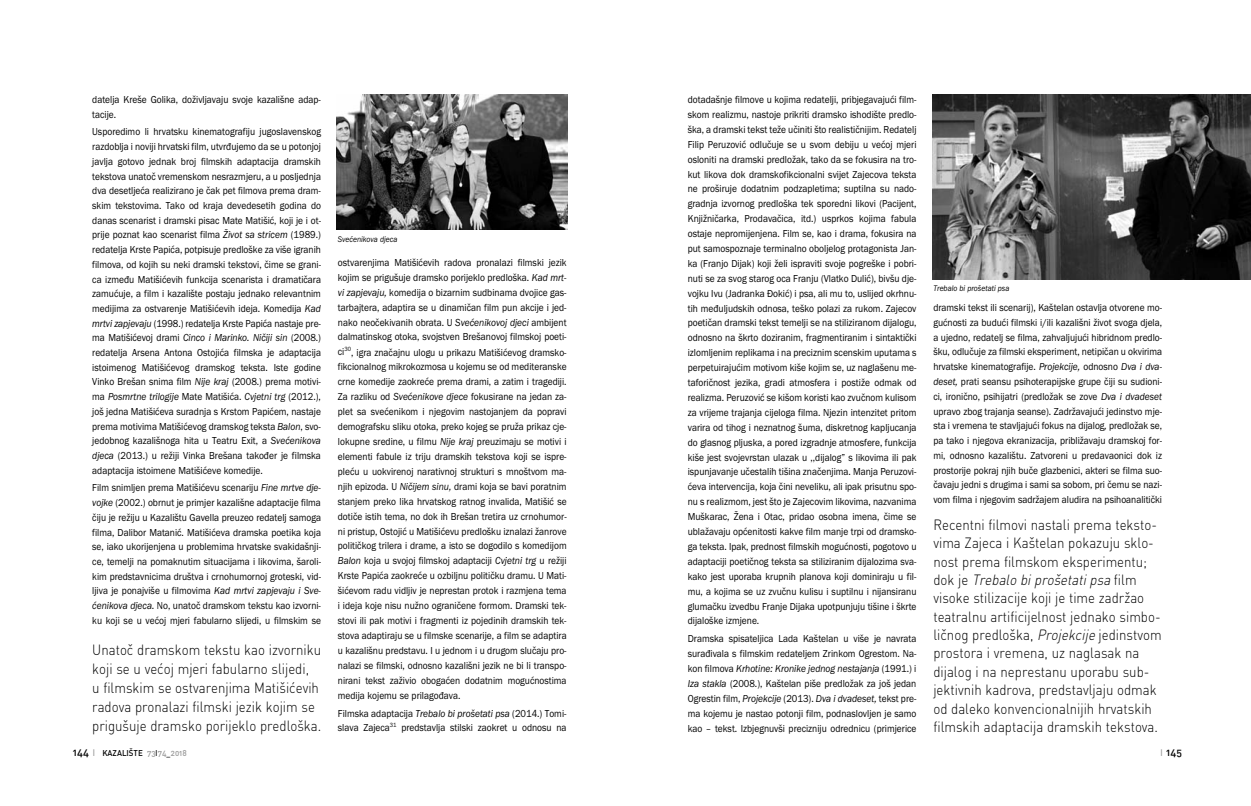
<style>
.page{position:relative;width:1251px;height:806px;background:#fff}
.page>*{position:absolute;margin:0;border:0;box-sizing:border-box;transform-origin:0 0}
.t1{font:14.7px/18.3px "DIN Light Rounded";color:#000;scale:.9 1}
.t2{font:10.5px/14.9px "Franklin Gothic";color:#000;text-align:justify;scale:.9 1}
.t3{font:10.5px "DIN Medium Rounded";color:#000}
.t4{font:italic 8.4px "Franklin Gothic";color:#000;scale:.9 1}
.t5{font:8.4px "DIN Medium Rounded";color:#000;scale:.95 1}
.s1{font-style:italic}
.s2{font-size:10.5px}
.s3{font-size:9.45px;color:#969696}
.s4{color:#999}
</style>
<div class="page">
<img style="left:337px;top:95px;width:230px;height:134px">
<img style="left:932px;top:95px;width:319px;height:185px">
<p class="t2" style="left:92px;top:93px;width:256px">datelja Kreše Golika, doživljavaju svoje kazališne adap - tacije.</p>
<p class="t2" style="left:92px;top:125px;width:256px">Usporedimo li hrvatsku kinematografiju jugoslavenskog razdoblja i noviji hrvatski film, utvrđujemo da se u potonjoj javlja gotovo jednak broj filmskih adaptacija dramskih tekstova unatoč vremenskom nesrazmjeru, a u posljednja dva desetljeća realizirano je čak pet filmova prema dram&shy;skim tekstovima. Tako od kraja devedesetih godina do danas scenarist i dramski pisac Mate Matišić, koji je i ot - prije poznat kao scenarist filma <span class="s1">Život sa stricem</span> (1989.) redatelja Krste Papića, potpisuje predloške za više igranih filmova, od kojih su neki dramski tekstovi, čime se grani&shy;ca između Matišićevih funkcija scenarista i dramatičara zamućuje, a film i kazalište postaju jednako relevantnim medijima za ostvarenje Matišićevih ideja. Komedija <span class="s1">Kad mrtvi zapjevaju</span> (1998.) redatelja Krste Papića nastaje pre - ma Matišićevoj drami <span class="s1">Cinco i Marinko. Ničiji sin</span> (2008.) redatelja Arsena Antona Ostojića filmska je adaptacija istoimenog Matišićevog dramskog teksta. Iste godine Vinko Brešan snima film <span class="s1">Nije kraj</span> (2008.) prema motivi&shy;ma <span class="s1">Posmrtne trilogije</span> Mate Matišića. <span class="s1">Cvjetni trg</span> (2012.), još jedna Matišićeva suradnja s Krstom Papićem, nastaje prema motivima Matišićevog dramskog teksta <span class="s1">Balon</span>, svo&shy;jedobnog kazališnoga hita u Teatru Exit, a <span class="s1">Svećenikova djeca</span> (2013.) u režiji Vinka Brešana također je filmska adap tacija istoimene Matišićeve komedije.</p>
<p class="t2" style="left:92px;top:481px;width:256px">Film snimljen prema Matišićevu scenariju <span class="s1">Fine mrtve dje&shy;vojke</span> (2002.) obrnut je primjer kazališne adaptacije filma čiju je režiju u Kazalištu Gavella preuzeo redatelj samoga filma, Dalibor Matanić. Matišićeva dramska poetika koja se, iako ukorijenjena u problemima hrvatske svakidašnji&shy;ce, temelji na pomaknutim situacijama i likovima, šaroli&shy;kim predstavnicima društva i crnohumornoj groteski, vid - ljiva je ponajviše u filmovima <span class="s1">Kad mrtvi zapjevaju i Sve - ćenikova djeca.</span> No, unatoč dramskom tekstu kao izvorni&shy;ku koji se u većoj mjeri fabularno slijedi, u filmskim se</p>
<h1 class="t1" style="left:92px;top:642px;width:256px;line-height:18.9px">Unatoč dramskom tekstu kao izvorniku koji se u većoj mjeri fabularno slijedi,<br>u filmskim se ostvarenjima Matišićevih radova pronalazi filmski jezik kojim se prigušuje dramsko porijeklo predloška.</h1>
<p class="t5" style="left:73px;top:749px;width:122px"><span class="s2">144</span> <span class="s3">I</span> KAZALIŠTE <span class="s4">73</span>I<span class="s4">74</span>_<span class="s4">2018</span></p>
<p class="t4" style="left:338px;top:236px;width:68px">Svećenikova djeca</p>
<p class="t2" style="left:338px;top:256px;width:256px">ostvarenjima Matišićevih radova pronalazi filmski jezik kojim se prigušuje dramsko porijeklo predloška. <span class="s1">Kad mrt - vi zapjevaju,</span> komedija o bizarnim sudbinama dvojice gas - tar bajtera, adaptira se u dinamičan film pun akcije i jed&shy;nako neočekivanih obrata. U <span class="s1">Svećenikovoj djeci</span> ambijent dalmatinskog otoka, svojstven Brešanovoj filmskoj poeti&shy;ci<sup>30</sup>, igra značajnu ulogu u prikazu Matišićevog dramsko&shy;fikcionalnog mikrokozmosa u kojemu se od mediteranske crne komedije zaokreće prema drami, a zatim i tragediji.<br>Za razliku od <span class="s1">Svećenikove djece</span> fokusirane na jedan za - plet sa svećenikom i njegovim nastojanjem da popravi demo grafsku sliku otoka, preko kojeg se pruža prikaz cje&shy;lokupne sredine, u filmu <span class="s1">Nije kraj</span> preuzimaju se motivi i elementi fabule iz triju dramskih tekstova koji se ispre&shy;pleću u uokvirenoj narativnoj strukturi s mnoštvom ma - njih epizoda. U <span class="s1">Ničijem sinu,</span> drami koja se bavi poratnim stanjem preko lika hrvatskog ratnog invalida, Matišić se dotiče istih tema, no dok ih Brešan tretira uz crnohumor&shy;ni pristup, Ostojić u Matišićevu predlošku iznalazi žanrove političkog trilera i drame, a isto se dogodilo s komedijom <span class="s1">Balon</span> koja u svojoj filmskoj adaptaciji <span class="s1">Cvjetni trg</span> u režiji Krste Papića zaokreće u ozbiljnu političku dramu. U Mati - šićevom radu vidljiv je neprestan protok i razmjena tema i ideja koje nisu nužno ograničene formom. Dramski tek&shy;stovi ili pak motivi i fragmenti iz pojedinih dramskih tek&shy;stova adaptiraju se u filmske scenarije, a film se adaptira u kazališnu predstavu. I u jednom i u drugom slučaju pro&shy;nalazi se filmski, odnosno kazališni jezik ne bi li transpo&shy;nirani tekst zaživio obogaćen dodatnim mogućnostima medija kojemu se prilagođava.</p>
<p class="t2" style="left:338px;top:706px;width:256px">Filmska adaptacija <span class="s1">Trebalo bi prošetati psa</span> (2014.) Tomi - slava Zajeca<sup>31</sup> predstavlja stilski zaokret u odnosu na</p>
<p class="t2" style="left:688px;top:93px;width:256px">dotadašnje filmove u kojima redatelji, pribjegavajući film&shy;skom realizmu, nastoje prikriti dramsko ishodište predlo&shy;ška, a dramski tekst teže učiniti što realističnijim. Re datelj Filip Peruzović odlučuje se u svom debiju u većoj mjeri osloniti na dramski predložak, tako da se fokusira na tro&shy;kut likova dok dramskofikcionalni svijet Zajecova teksta ne proširuje dodatnim podzapletima; suptilna su nado&shy;gradnja izvornog predloška tek sporedni likovi (Pa cijent, Knjižničarka, Prodavačica, itd.) usprkos kojima fabula ostaje nepromijenjena. Film se, kao i drama, fokusira na put samospoznaje terminalno oboljelog protago nista Jan - ka (Franjo Dijak) koji želi ispraviti svoje pogreške i pobri&shy;nuti se za svog starog oca Franju (Vlatko Dulić), bivšu dje&shy;vojku Ivu (Jadranka Đokić) i psa, ali mu to, uslijed okrhnu - tih međuljudskih odnosa, teško polazi za rukom. Zaje cov poetičan dramski tekst temelji se na stiliziranom dijalogu, odnosno na škrto doziranim, fragmentiranim i sintaktički izlomljenim replikama i na preciznim scenskim uputama s perpetuirajućim motivom kiše kojim se, uz na glašenu me - taforičnost jezika, gradi atmosfera i postiže odmak od realizma. Peruzović se kišom koristi kao zvučnom kulisom za vrijeme trajanja cijeloga filma. Njezin intenzitet pritom varira od tihog i neznatnog šuma, diskretnog kapljucanja do glasnog pljuska, a pored izgradnje atmosfere, funkcija kiše jest svojevrstan ulazak u ,,dijalog” s likovima ili pak ispunjavanje učestalih tišina zna čenjima. Manja Peru zovi - ćeva intervencija, koja čini ne ve liku, ali ipak prisutnu spo - nu s realizmom, jest što je Za jecovim likovima, nazvanima Muškarac, Žena i Otac, pridao osobna imena, čime se ublažavaju općenitosti kakve film manje trpi od dramsko&shy;ga teksta. Ipak, prednost filmskih mogućnosti, pogotovo u adaptaciji poetičnog teksta sa stiliziranim dijalozima sva&shy;kako jest uporaba krupnih planova koji dominiraju u fil - mu, a kojima se uz zvučnu ku lisu i suptilnu i nijansiranu glumačku izvedbu Franje Dija ka upotpunjuju tišine i škrte dijaloške izmjene.</p>
<p class="t2" style="left:687px;top:632px;width:256px">Dramska spisateljica Lada Kaštelan u više je navrata surađivala s filmskim redateljem Zrinkom Ogrestom. Na - kon filmova <span class="s1">Krhotine: Kronike jednog nestajanja</span> (1991.) i <span class="s1">Iza stakla</span> (2008.), Kaštelan piše predložak za još jedan Ogrestin film, <span class="s1">Projekcije</span> (2013). <span class="s1">Dva i dvadeset,</span> tekst pre - ma kojemu je nastao potonji film, podnaslovljen je samo kao – tekst. Izbjegnuvši precizniju odrednicu (primjerice</p>
<p class="t4" style="left:933px;top:285px;width:86px">Trebalo bi prošetati psa</p>
<p class="t2" style="left:933px;top:301px;width:256px">dramski tekst ili scenarij), Kaštelan ostavlja otvorene mo - gućnosti za budući filmski i/ili kazališni život svoga djela, a ujedno, redatelj se filma, zahvaljujući hibridnom predlo&shy;šku, odlučuje za filmski eksperiment, netipičan u okvirima hrvatske kinematografije. <span class="s1">Projekcije,</span> odnosno <span class="s1">Dva i dva&shy;deset,</span> prati seansu psihoterapijske grupe čiji su sudioni&shy;ci, ironično, psihijatri (predložak se zove <span class="s1">Dva i dvadeset </span>upravo zbog trajanja seanse). Zadržavajući jedinstvo mje&shy;sta i vremena te stavljajući fokus na dijalog<span class="s1">,</span> predložak se, pa tako i njegova ekranizacija, približavaju dramskoj for - mi, odnosno kazalištu. Zatvoreni u predavaonici dok iz prostorije pokraj njih buče glazbenici, akteri se filma suo&shy;čavaju jedni s drugima i sami sa sobom, pri čemu se nazi&shy;vom filma i njegovim sadržajem aludira na psihoanalitički</p>
<p class="t1" style="left:933px;top:517px;width:255px">Recentni filmovi nastali prema teksto&shy;vima Zajeca i Kaštelan pokazuju sklo&shy;nost prema filmskom eksperimentu;<br>d o k j e <span class="s1">Trebalo bi prošetati psa</span> f i l m visoke stilizacije koji je time zadržao teatralnu artificijelnost jednako simbo&shy;ličnog predloška, <span class="s1">Projekcije</span>jedinstvom prostora i vremena, uz naglasak na dijalog i na neprestanu uporabu sub&shy;jektivnih kadrova, predstavljaju odmak od daleko konvencionalnijih hrvatskih filmskih adaptacija dramskih tekstova.</p>
<p class="t3" style="left:1160px;top:748px;width:23px"><span class="s3">I</span> 145</p>
</div>
